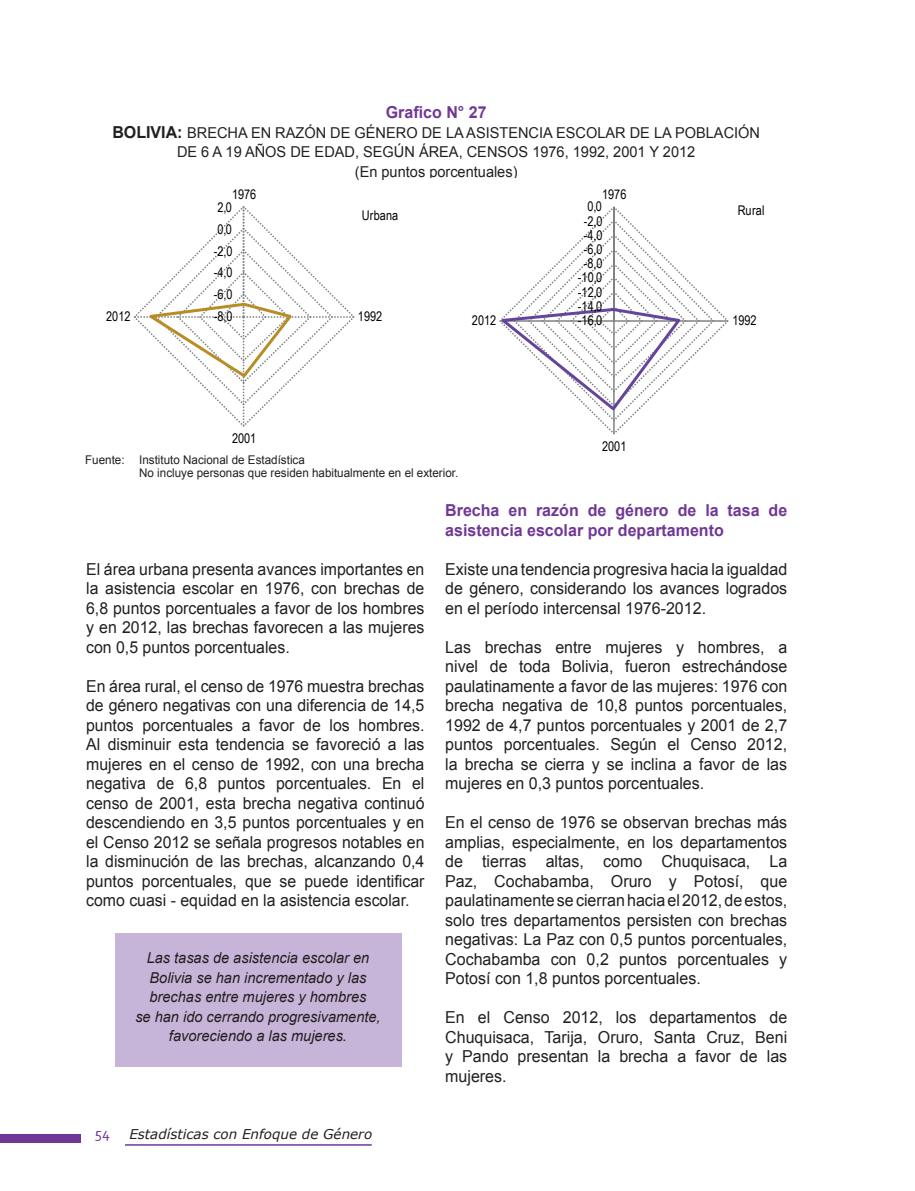
<style>
.page{position:relative;width:915px;height:1191px;background:#fff}
.page>*{position:absolute;margin:0;border:0;box-sizing:border-box;transform-origin:0 0}
.t1{font:16.5px/19.5px "Arial";color:#231f20;text-align:justify}
.t2{font:16.5px/19.5px "Arial";color:#231f20;text-align:justify;scale:.96 1}
.t3{font:700 16.5px/19.5px "Arial";color:#703896}
.t4{font:italic 15px/19.5px "Arial";color:#231f20;text-align:center}
.t5{font:15px/19.5px "Arial";color:#231f20;text-align:center}
.t6{font:15px "Corbel";color:#703896}
.t7{font:italic 13.5px "Verdana";color:#231f20}
.t8{font:13.35px "Arial Narrow";color:#000001}
.t9{font:12px/13.5px "Arial";color:#231f20}
.s1{font-weight:700;font-size:16.5px}
</style>
<div class="page">
<hr style="left:125px;top:1144px;width:246px;height:1px;background:#703896">
<div style="left:0;top:1134px;width:80px;height:8px;background:#703896"></div>
<div style="left:115px;top:932px;width:286px;height:134px;background:#c6b5d8"></div>
<svg style="left:134px;top:206px;width:221px;height:221px"></svg>
<svg style="left:499px;top:206px;width:229px;height:229px"></svg>
<p class="t3" style="left:385px;top:103px;width:102px">Grafico N° 27</p>
<p class="t5" style="left:112px;top:123px;width:649px"><span class="s1">BOLIVIA:</span> BRECHA EN RAZÓN DE GÉNERO DE LA ASISTENCIA ESCOLAR DE LA POBLACIÓN<br>DE 6 A 19 AÑOS DE EDAD, SEGÚN ÁREA, CENSOS 1976, 1992, 2001 Y 2012<br>(En puntos porcentuales)</p>
<p class="t8" style="left:232px;top:184px;width:26px">1976</p>
<p class="t8" style="left:602px;top:184px;width:26px">1976</p>
<p class="t8" style="left:217px;top:197px;width:16px">2,0</p>
<p class="t8" style="left:217px;top:219px;width:16px">0,0</p>
<p class="t8" style="left:361px;top:205px;width:38px">Urbana</p>
<p class="t8" style="left:587px;top:197px;width:16px">0,0</p>
<p class="t8" style="left:583px;top:211px;width:20px">-2,0</p>
<p class="t8" style="left:583px;top:225px;width:20px">-4,0</p>
<p class="t8" style="left:737px;top:200px;width:28px">Rural</p>
<p class="t8" style="left:214px;top:241px;width:20px">-2,0</p>
<p class="t8" style="left:214px;top:263px;width:20px">-4,0</p>
<p class="t8" style="left:583px;top:239px;width:20px">-6,0</p>
<p class="t8" style="left:583px;top:254px;width:20px">-8,0</p>
<p class="t8" style="left:577px;top:268px;width:26px">-10,0</p>
<p class="t8" style="left:106px;top:306px;width:26px">2012</p>
<p class="t8" style="left:214px;top:285px;width:20px">-6,0</p>
<p class="t8" style="left:214px;top:307px;width:20px">-8,0</p>
<p class="t8" style="left:358px;top:306px;width:26px">1992</p>
<p class="t8" style="left:472px;top:310px;width:26px">2012</p>
<p class="t8" style="left:577px;top:282px;width:26px">-12,0</p>
<p class="t8" style="left:577px;top:296px;width:26px">-14,0</p>
<p class="t8" style="left:577px;top:311px;width:26px">-16,0</p>
<p class="t8" style="left:732px;top:310px;width:26px">1992</p>
<p class="t8" style="left:232px;top:428px;width:26px">2001</p>
<p class="t8" style="left:602px;top:436px;width:26px">2001</p>
<p class="t9" style="left:139px;top:453px;width:320px;text-indent:-54px">Fuente: Instituto Nacional de Estadística<br>No incluye personas que residen habitualmente en el exterior.</p>
<p class="t2" style="left:86px;top:559px;width:354px">El área urbana presenta avances importantes en la asistencia escolar en 1976, con brechas de 6,8 puntos porcentuales a favor de los hombres y en 2012, las brechas favorecen a las mujeres con 0,5 puntos porcentuales.</p>
<p class="t2" style="left:86px;top:676px;width:354px">En área rural, el censo de 1976 muestra brechas de género negativas con una diferencia de 14,5 puntos porcentuales a favor de los hombres.<br>Al disminuir esta tendencia se favoreció a las mujeres en el censo de 1992, con una brecha negativa de 6,8 puntos porcentuales. En el censo de 2001, esta brecha negativa continuó descendiendo en 3,5 puntos porcentuales y en el Censo 2012 se señala progresos notables en la disminución de las brechas, alcanzando 0,4 puntos porcentuales, que se puede identificar como cuasi - equidad en la asistencia escolar.</p>
<p class="t4" style="left:135px;top:948px;width:247px">Las tasas de asistencia escolar en Bolivia se han incrementado y las brechas entre mujeres y hombres<br>se han ido cerrando progresivamente, favoreciendo a las mujeres.</p>
<p class="t6" style="left:95px;top:1124px;width:16px">54</p>
<p class="t7" style="left:129px;top:1124px;width:244px">Estadísticas con Enfoque de Género</p>
<p class="t3" style="left:445px;top:501px;width:343px">Brecha en razón de género de la tasa de asistencia escolar por departamento</p>
<p class="t1" style="left:445px;top:559px;width:343px">Existe una tendencia progresiva hacia la igualdad de género, considerando los avances logrados en el período intercensal 1976-2012.</p>
<p class="t1" style="left:445px;top:637px;width:343px">Las brechas entre mujeres y hombres, a nivel de toda Bolivia, fueron estrechándose paulatinamente a favor de las mujeres: 1976 con brecha negativa de 10,8 puntos porcentuales, 1992 de 4,7 puntos porcentuales y 2001 de 2,7 puntos porcentuales. Según el Censo 2012, la brecha se cierra y se inclina a favor de las mujeres en 0,3 puntos porcentuales.</p>
<p class="t1" style="left:445px;top:813px;width:343px">En el censo de 1976 se observan brechas más amplias, especialmente, en los departamentos de tierras altas, como Chuquisaca, La Paz, Cochabamba, Oruro y Potosí, que paulatinamente se cierran hacia el 2012, de estos, solo tres departamentos persisten con brechas negativas: La Paz con 0,5 puntos porcentuales, Cochabamba con 0,2 puntos porcentuales y Potosí con 1,8 puntos porcentuales.</p>
<p class="t1" style="left:445px;top:1008px;width:343px">En el Censo 2012, los departamentos de Chuquisaca, Tarija, Oruro, Santa Cruz, Beni y Pando presentan la brecha a favor de las mujeres.</p>
</div>
